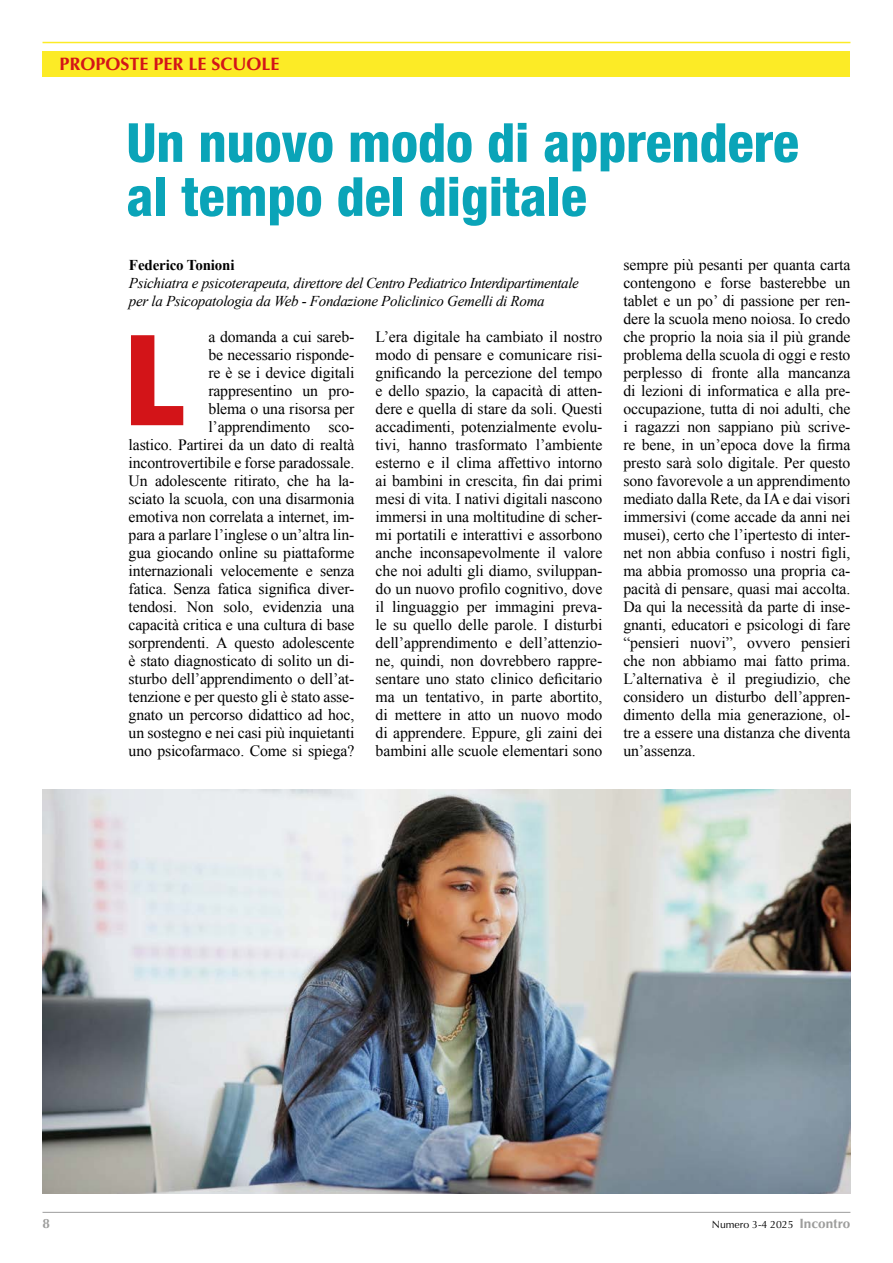
<style>
.page{position:relative;width:893px;height:1263px;background:#fff}
.page>*{position:absolute;margin:0;border:0;box-sizing:border-box;transform-origin:0 0}
.t1{font:900 condensed 126px "Helvetica Neue LT Std";color:#d31418}
.t2{font:800 condensed 54px/54px "Helvetica Neue LT Std";color:#0aa4b8}
.t3{font:700 18px "Optima";color:#d31418}
.t4{font:15.75px/18px "Times New Roman";letter-spacing:-.01em;color:#000;text-align:justify}
.t5{font:italic 15px/18px "Times New Roman";letter-spacing:-.02em;color:#000}
.t6{font:700 15px "Times New Roman";letter-spacing:-.01em;color:#000}
.t7{font:700 13.5px "Optima";color:#9d9d9c}
.t8{font:10.5px "Optima";color:#000}
.s1{font-weight:700;font-size:13.5px;color:#9d9d9c}
</style>
<div class="page">
<hr style="left:43px;top:1212px;width:807px;height:1px;background:#9d9d9c">
<hr style="left:43px;top:42px;width:807px;height:1px;background:#fceb26">
<div style="left:43px;top:51px;width:807px;height:26px;background:#fceb26"></div>
<img style="left:43px;top:790px;width:807px;height:404px">
<p class="t3" style="left:60px;top:53px;width:222px">PROPOSTE PER LE SCUOLE</p>
<h2 class="t2" style="left:126px;top:115px;width:674px">Un nuovo modo di apprendere al tempo del digitale</h2>
<p class="t6" style="left:129px;top:254px;width:107px">Federico Tonioni</p>
<p class="t5" style="left:129px;top:273px;width:451px">Psichiatra e psicoterapeuta, direttore del Centro Pediatrico Interdipartimentale per la Psicopatologia da Web - Fondazione Policlinico Gemelli di Roma</p>
<p class="t4" style="left:129px;top:327px;width:227px;text-align:right">a domanda a cui sareb-<br>be necessario risponde-<br>re è se i device digitali rappresentino un pro-<br>blema o una risorsa per l’apprendimento sco-<br>lastico. Partirei da un dato di realtà incontrovertibile e forse paradossale.<br>Un adolescente ritirato, che ha la&shy;sciato la scuola, con una disarmonia emotiva non correlata a internet, im&shy;para a parlare l’inglese o un’altra lin&shy;gua giocando online su piattaforme internazionali velocemente e senza fatica. Senza fatica significa diver&shy;tendosi. Non solo, evidenzia una capacità critica e una cultura di base sorprendenti. A questo adolescente è stato diagnosticato di solito un di&shy;sturbo dell’apprendimento o dell’at&shy;tenzione e per questo gli è stato asse&shy;gnato un percorso didattico ad hoc, un sostegno e nei casi più inquietanti uno psicofarmaco. Come si spiega?</p>
<p class="t4" style="left:376px;top:327px;width:228px">L’era digitale ha cambiato il nostro modo di pensare e comunicare risi&shy;gnificando la percezione del tempo e dello spazio, la capacità di atten&shy;dere e quella di stare da soli. Questi accadimenti, potenzialmente evolu&shy;tivi, hanno trasformato l’ambiente esterno e il clima affettivo intorno ai bambini in crescita, fin dai primi mesi di vita. I nativi digitali nascono immersi in una moltitudine di scher&shy;mi portatili e interattivi e assorbono anche inconsapevolmente il valore che noi adulti gli diamo, sviluppan&shy;do un nuovo profilo cognitivo, dove il linguaggio per immagini preva&shy;le su quello delle parole. I disturbi dell’apprendimento e dell’attenzio&shy;ne, quindi, non dovrebbero rappre&shy;sentare uno stato clinico deficitario ma un tentativo, in parte abortito, di mettere in atto un nuovo modo di apprendere. Eppure, gli zaini dei bambini alle scuole elementari sono</p>
<h1 class="t1" style="left:125px;top:303px;width:60px">L</h1>
<p class="t4" style="left:623px;top:256px;width:229px">sempre più pesanti per quanta carta contengono e forse basterebbe un tablet e un po’ di passione per ren&shy;dere la scuola meno noiosa. Io credo che proprio la noia sia il più grande problema della scuola di oggi e resto perplesso di fronte alla mancanza di lezioni di informatica e alla pre&shy;occupazione, tutta di noi adulti, che i ragazzi non sappiano più scrive&shy;re bene, in un’epoca dove la firma presto sarà solo digitale. Per questo sono favorevole a un apprendimento mediato dalla Rete, da IA e dai visori immersivi (come accade da anni nei musei), certo che l’ipertesto di inter&shy;net non abbia confuso i nostri figli, ma abbia promosso una propria ca&shy;pacità di pensare, quasi mai accolta.<br>Da qui la necessità da parte di inse&shy;gnanti, educatori e psicologi di fare “pensieri nuovi”, ovvero pensieri che non abbiamo mai fatto prima.<br>L’alternativa è il pregiudizio, che considero un disturbo dell’appren&shy;dimento della mia generazione, ol&shy;tre a essere una distanza che diventa un’assenza.</p>
<p class="t7" style="left:43px;top:1215px;width:9px">8</p>
<p class="t8" style="left:712px;top:1218px;width:140px">Numero 3-4 2025 <span class="s1">Incontro</span></p>
</div>
